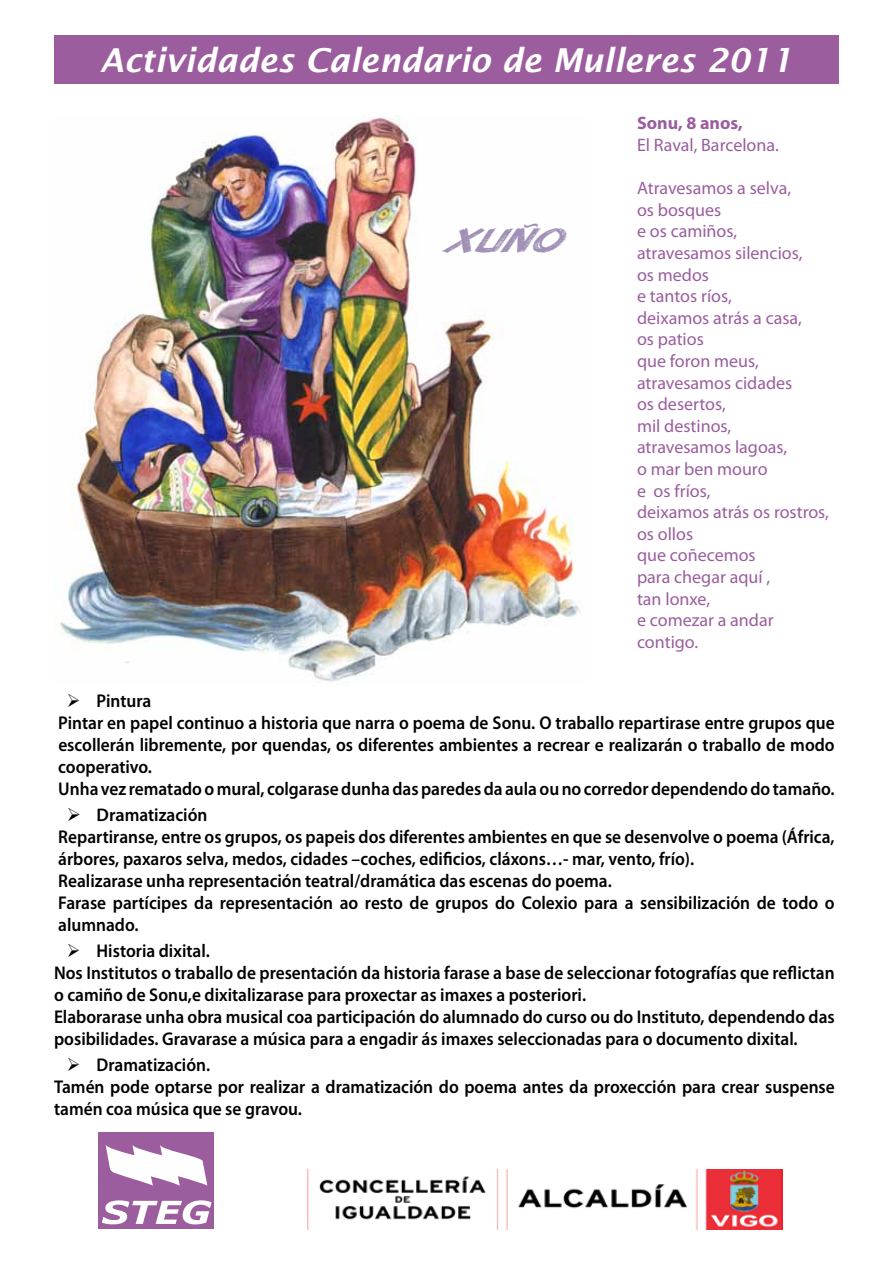
<style>
.page{position:relative;width:893px;height:1263px;background:#fff}
.page>*{position:absolute;margin:0;border:0;box-sizing:border-box;transform-origin:0 0}
.t1{font:italic 600 33px "Lucida Sans";color:#fff}
.t2{font:italic 31.5px "Holmes Titling";color:#a090b6;scale:1.25 1}
.t3{font:600 18.45px/21.9px "Myriad Pro";color:#000;scale:.94 1}
.t4{font:18px/21.6px "Myriad Pro";color:#9b5d9e}
.t5{font:700 18px "Myriad Pro";color:#9b5d9e}
.s1{font-size:18.3px}
</style>
<div class="page">
<div style="left:54px;top:36px;width:785px;height:48px;background:#9b5d9e"></div>
<div style="left:99px;top:1132px;width:115px;height:97px;background:#9b5d9e"></div>
<svg style="left:102px;top:1200px;width:110px;height:24px"></svg>
<svg style="left:106px;top:1145px;width:101px;height:40px"></svg>
<img style="left:307px;top:1169px;width:475px;height:60px">
<img style="left:54px;top:116px;width:526px;height:570px">
<h1 class="t1" style="left:100px;top:41px;width:695px">Actividades Calendario de Mulleres 2011</h1>
<h2 class="t2" style="left:441px;top:222px;width:119px">XUÑO</h2>
<p class="t5" style="left:637px;top:112px;width:107px">Sonu, 8 anos,</p>
<p class="t4" style="left:637px;top:134px;width:143px">El Raval, Barcelona.</p>
<p class="t4" style="left:637px;top:177px;width:193px">Atravesamos a selva,<br>os bosques<br>e os camiños, atravesamos silencios,<br>os medos<br>e tantos ríos,<br>deixamos atrás a casa,<br>os patios<br>que foron meus, atravesamos cidades<br>os desertos,<br>mil destinos, atravesamos lagoas,<br>o mar ben mouro<br>e os fríos,<br>deixamos atrás os rostros, os ollos<br>que coñecemos<br>para chegar aquí ,<br>tan lonxe,<br>e comezar a andar contigo.</p>
<p class="t3" style="left:58px;top:689px;width:828px;text-indent:9px">➢ Pintura<br>Pintar en papel continuo a historia que narra o poema de Sonu. O traballo repartirase entre grupos que escollerán libremente, por quendas, os diferentes ambientes a recrear e realizarán o traballo de modo cooperativo.<br>Unha vez rematadoomural, colgarasedunhadasparedesda aulaounocorredordependendodotamaño.</p>
<p class="t3" style="left:58px;top:803px;width:827px;text-indent:9px">➢ <span class="s1">Dra</span>matización<br>Repartiranse, entre os grupos, os papeis dos diferentes ambientes en que se desenvolve o poema (África, árbores, paxaros selva, medos, cidades –coches, edificios, cláxons…- mar, vento, frío).<br>Realizarase unha representación teatral/dramática das escenas do poema.<br>Farase partícipes da representación ao resto de grupos do Colexio para a sensibilización de todo o alumnado.</p>
<p class="t3" style="left:54px;top:939px;width:832px;text-indent:13px">➢ Historia dixital.<br>Nos Institutos o traballo de presentación da historia farase a base de seleccionar fotografías que reflictan o camiño de Sonu,e dixitalizarase para proxectar as imaxes a posteriori.<br>Elaborarase unha obra musical coa participación do alumnado do curso ou do Instituto, dependendo das posibilidades. Gravarase a música para a engadir ás imaxes seleccionadas para o documento dixital.</p>
<p class="t3" style="left:54px;top:1053px;width:832px;text-indent:13px">➢ Dramatización.<br>Tamén pode optarse por realizar a dramatización do poema antes da proxección para crear suspense tamén coa música que se gravou.</p>
</div>
